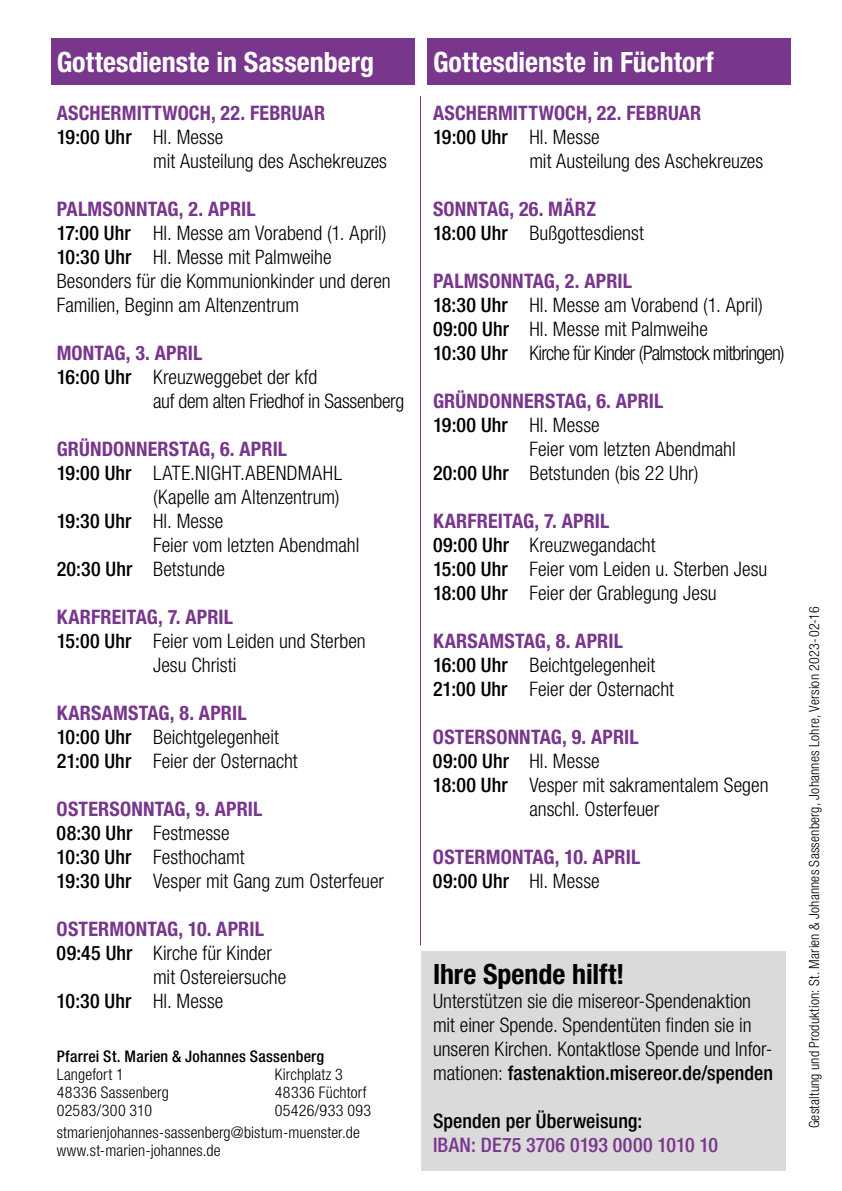
<style>
.page{position:relative;width:842px;height:1191px;background:#fff}
.page>*{position:absolute;margin:0;border:0;box-sizing:border-box;transform-origin:0 0}
.t1{font:700 condensed 28px "Helvetica Neue LT Std";color:#fff}
.t2{font:700 condensed 28px "Helvetica Neue LT Std";color:#000}
.t3{font:300 condensed 20px/24px "Helvetica Neue LT Std";color:#000}
.t4{font:700 condensed 20px/24px "Helvetica Neue LT Std";letter-spacing:.005em;color:#78368c}
.t5{font:500 condensed 20px "Helvetica Neue LT Std";letter-spacing:.005em;color:#000}
.t6{font:300 condensed 20px "Helvetica Neue LT Std";letter-spacing:-.02em;color:#000}
.t7{font:300 condensed 20px "Helvetica Neue LT Std";letter-spacing:.02em;color:#000}
.t8{font:500 condensed 20px "Helvetica Neue LT Std";letter-spacing:.01em;color:#78368c}
.t9{font:300 condensed 16px/22px "Helvetica Neue LT Std";letter-spacing:.01em;color:#000}
.t10{font:500 condensed 16px "Helvetica Neue LT Std";letter-spacing:.015em;color:#000}
.t11{font:300 condensed 14px "Helvetica Neue LT Std";letter-spacing:.015em;color:#000}
.s1{font-weight:300}
.s2{font-weight:700;color:#78368c}
.s3{font-weight:500}
.s4{font-weight:500;color:#000}
.s5{font-weight:300;color:#000}
</style>
<div class="page">
<div style="left:51px;top:38px;width:364px;height:47px;background:#78368c"></div>
<div style="left:427px;top:38px;width:364px;height:47px;background:#78368c"></div>
<hr style="left:420px;top:96px;width:1px;height:849px;background:#78368c">
<div style="left:421px;top:951px;width:364px;height:220px;background:#dadada"></div>
<h1 class="t1" style="left:57px;top:45px;width:319px">Gottesdienste in Sassenberg</h1>
<p class="t4" style="left:57px;top:101px;width:270px">ASCHERMITTWOCH, 22. FEBRUAR</p>
<p class="t5" style="left:57px;top:125px;width:168px">19:00 Uhr <span class="s1">Hl. Messe</span></p>
<p class="t3" style="left:153px;top:149px;width:235px">mit Austeilung des Aschekreuzes</p>
<p class="t3" style="left:57px;top:197px;width:336px"><span class="s2">PALMSONNTAG, 2. APRIL<br></span><span class="s3">17:00 Uhr</span> Hl. Messe am Vorabend (1. April)<br><span class="s3">10:30 Uhr</span> Hl. Messe mit Palmweihe Besonders für die Kommunionkinder und deren Familien, Beginn am Altenzentrum</p>
<p class="t4" style="left:57px;top:341px;width:147px">MONTAG, 3. APRIL</p>
<p class="t3" style="left:57px;top:365px;width:262px"><span class="s3">16:00 Uhr</span> Kreuzweggebet der kfd</p>
<p class="t6" style="left:153px;top:389px;width:253px">auf dem alten Friedhof in Sassenberg</p>
<p class="t4" style="left:57px;top:437px;width:232px">GRÜNDONNERSTAG, 6. APRIL</p>
<p class="t7" style="left:57px;top:461px;width:287px"><span class="s3">19:00 Uhr</span> LATE.NIGHT.ABENDMAHL</p>
<p class="t3" style="left:153px;top:485px;width:188px">(Kapelle am Altenzentrum)</p>
<p class="t5" style="left:57px;top:509px;width:168px">19:30 Uhr <span class="s1">Hl. Messe</span></p>
<p class="t3" style="left:153px;top:533px;width:208px">Feier vom letzten Abendmahl</p>
<p class="t3" style="left:57px;top:557px;width:170px"><span class="s3">20:30 Uhr</span> Betstunde</p>
<p class="t4" style="left:57px;top:605px;width:178px">KARFREITAG, 7. APRIL</p>
<p class="t3" style="left:57px;top:629px;width:311px"><span class="s3">15:00 Uhr</span> Feier vom Leiden und Sterben</p>
<p class="t3" style="left:153px;top:653px;width:85px">Jesu Christi</p>
<p class="t3" style="left:57px;top:701px;width:243px"><span class="s2">KARSAMSTAG, 8. APRIL<br></span><span class="s3">10:00 Uhr</span> Beichtgelegenheit<br><span class="s3">21:00 Uhr</span> Feier der Osternacht</p>
<p class="t3" style="left:57px;top:797px;width:329px"><span class="s2">OSTERSONNTAG, 9. APRIL<br></span><span class="s3">08:30 Uhr</span> Festmesse<br><span class="s3">10:30 Uhr</span> Festhochamt<br><span class="s3">19:30 Uhr</span> Vesper mit Gang zum Osterfeuer</p>
<p class="t4" style="left:57px;top:917px;width:209px">OSTERMONTAG, 10. APRIL</p>
<p class="t3" style="left:57px;top:941px;width:217px"><span class="s3">09:45 Uhr</span> Kirche für Kinder</p>
<p class="t3" style="left:153px;top:965px;width:135px">mit Ostereiersuche</p>
<p class="t5" style="left:57px;top:989px;width:168px">10:30 Uhr <span class="s1">Hl. Messe</span></p>
<p class="t10" style="left:57px;top:1046px;width:269px">Pfarrei St. Marien &amp; Johannes Sassenberg</p>
<p class="t9" style="left:57px;top:1063px;width:69px">Langefort 1</p>
<p class="t9" style="left:275px;top:1063px;width:70px">Kirchplatz 3</p>
<p class="t9" style="left:57px;top:1081px;width:114px">48336 Sassenberg</p>
<p class="t9" style="left:275px;top:1081px;width:94px">48336 Füchtorf</p>
<p class="t9" style="left:57px;top:1099px;width:97px">02583/300 310</p>
<p class="t9" style="left:57px;top:1099px;width:316px;text-indent:218px">05426/933 093 stmarienjohannes-sassenberg@bistum-muenster.de</p>
<p class="t9" style="left:57px;top:1139px;width:165px">www.st-marien-johannes.de</p>
<h1 class="t1" style="left:433px;top:45px;width:282px">Gottesdienste in Füchtorf</h1>
<p class="t4" style="left:433px;top:101px;width:270px">ASCHERMITTWOCH, 22. FEBRUAR</p>
<p class="t5" style="left:433px;top:125px;width:168px">19:00 Uhr <span class="s1">Hl. Messe</span></p>
<p class="t3" style="left:529px;top:149px;width:235px">mit Austeilung des Aschekreuzes</p>
<p class="t4" style="left:433px;top:197px;width:212px">SONNTAG, 26. MÄRZ<br><span class="s4">18:00 Uhr</span> <span class="s5">Bußgottesdienst</span></p>
<p class="t3" style="left:433px;top:269px;width:353px"><span class="s2">PALMSONNTAG, 2. APRIL<br></span><span class="s3">18:30 Uhr</span> Hl. Messe am Vorabend (1. April)<br><span class="s3">09:00 Uhr</span> Hl. Messe mit Palmweihe<br><span class="s3">10:30 Uhr</span> Kirche für Kinder (Palmstock mitbringen)</p>
<p class="t4" style="left:433px;top:389px;width:232px">GRÜNDONNERSTAG, 6. APRIL</p>
<p class="t5" style="left:433px;top:413px;width:168px">19:00 Uhr <span class="s1">Hl. Messe</span></p>
<p class="t3" style="left:529px;top:437px;width:208px">Feier vom letzten Abendmahl</p>
<p class="t3" style="left:433px;top:461px;width:267px"><span class="s3">20:00 Uhr</span> Betstunden (bis 22 Uhr)</p>
<p class="t3" style="left:433px;top:509px;width:336px"><span class="s2">KARFREITAG, 7. APRIL<br></span><span class="s3">09:00 Uhr</span> Kreuzwegandacht<br><span class="s3">15:00 Uhr</span> Feier vom Leiden u. Sterben Jesu<br><span class="s3">18:00 Uhr</span> Feier der Grablegung Jesu</p>
<p class="t3" style="left:433px;top:629px;width:243px"><span class="s2">KARSAMSTAG, 8. APRIL<br></span><span class="s3">16:00 Uhr</span> Beichtgelegenheit<br><span class="s3">21:00 Uhr</span> Feier der Osternacht</p>
<p class="t4" style="left:433px;top:725px;width:207px">OSTERSONNTAG, 9. APRIL</p>
<p class="t5" style="left:433px;top:749px;width:168px">09:00 Uhr <span class="s1">Hl. Messe</span></p>
<p class="t3" style="left:433px;top:773px;width:337px"><span class="s3">18:00 Uhr</span> Vesper mit sakramentalem Segen</p>
<p class="t3" style="left:529px;top:797px;width:131px">anschl. Osterfeuer</p>
<p class="t4" style="left:433px;top:845px;width:209px">OSTERMONTAG, 10. APRIL<br><span class="s4">09:00 Uhr</span> <span class="s5">Hl. Messe</span></p>
<h1 class="t2" style="left:433px;top:957px;width:193px">Ihre Spende hilft!</h1>
<p class="t3" style="left:433px;top:989px;width:342px">Unterstützen sie die misereor-Spendenaktion mit einer Spende. Spendentüten finden sie in unseren Kirchen. Kontaktlose Spende und Infor&shy;mationen: <span class="s3">fastenaktion.misereor.de/spenden</span></p>
<p class="t5" style="left:433px;top:1109px;width:211px">Spenden per Überweisung:</p>
<p class="t8" style="left:433px;top:1133px;width:286px">IBAN: DE75 3706 0193 0000 1010 10</p>
<p class="t11" style="left:806px;top:1128px;width:523px;rotate:-90deg">Gestaltung und Produktion: St. Marien &amp; Johannes Sassenberg, Johannes Lohre, Version 2023-02-16</p>
</div>
